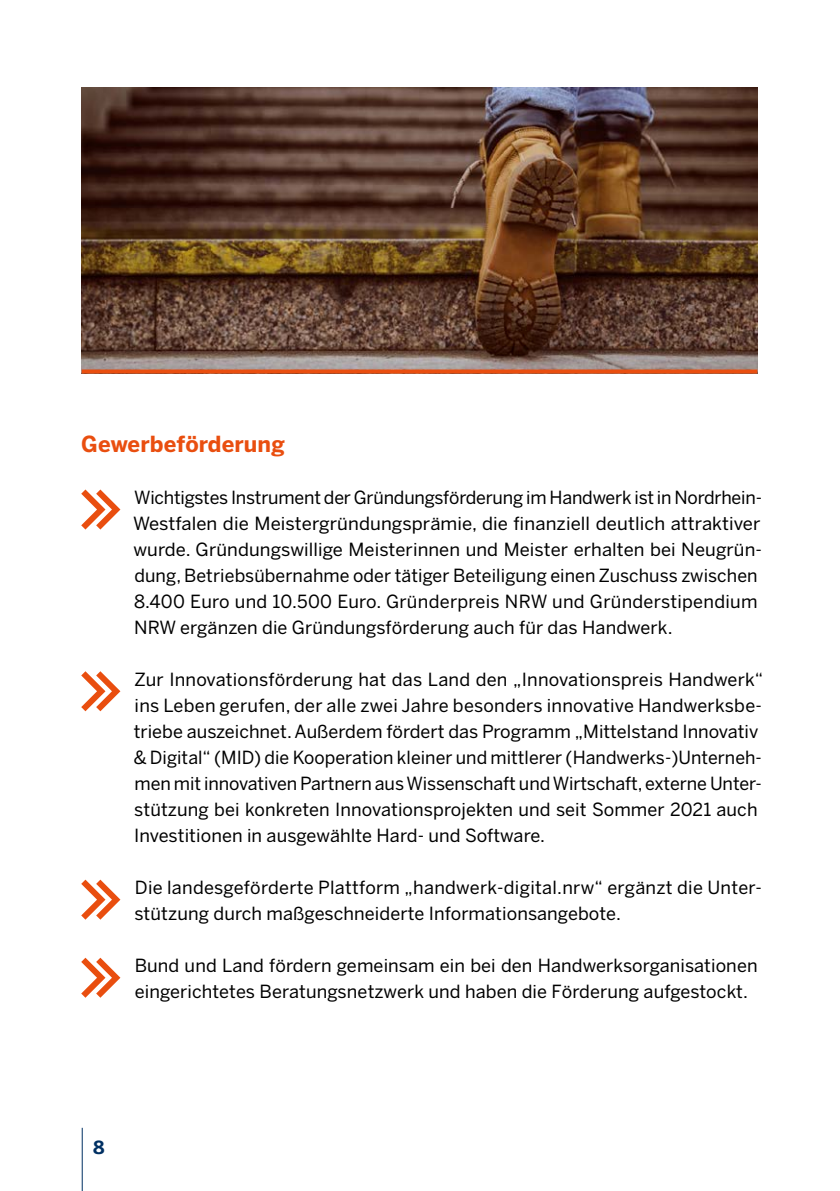
<style>
.page{position:relative;width:840px;height:1191px;background:#fff}
.page>*{position:absolute;margin:0;border:0;box-sizing:border-box;transform-origin:0 0}
.t1{font:700 22px "Benton Sans";letter-spacing:.005em;color:#e94e0f}
.t2{font:18px/26px "Benton Sans";letter-spacing:.005em;color:#000}
.t3{font:700 18px "Benton Sans";color:#003063}
</style>
<div class="page">
<hr style="left:82px;top:1127px;width:1px;height:64px;background:#003063">
<svg style="left:81px;top:489px;width:39px;height:40px"></svg>
<svg style="left:81px;top:671px;width:39px;height:40px"></svg>
<svg style="left:81px;top:879px;width:39px;height:40px"></svg>
<svg style="left:81px;top:957px;width:39px;height:40px"></svg>
<img style="left:82px;top:87px;width:674px;height:282px">
<svg style="left:82px;top:369px;width:674px;height:4px;background:#df561f"></svg>
<p class="t1" style="left:81px;top:430px;width:205px">Gewerbeförderung</p>
<p class="t2" style="left:133px;top:484px;width:630px">Wichtigstes Instrument der Gründungsförderung im Handwerk ist in Nordrhein-Westfalen die Meistergründungsprämie, die finanziell deutlich attraktiver wurde. Gründungswillige Meisterinnen und Meister erhalten bei Neugrün&shy;dung, Betriebsübernahme oder tätiger Beteiligung einen Zuschuss zwischen 8.400 Euro und 10.500 Euro. Gründerpreis NRW und Gründerstipendium NRW ergänzen die Gründungsförderung auch für das Handwerk.</p>
<p class="t2" style="left:134px;top:666px;width:630px">Zur Innovationsförderung hat das Land den „Innovationspreis Handwerk“ ins Leben gerufen, der alle zwei Jahre besonders innovative Handwerksbe&shy;triebe auszeichnet. Außerdem fördert das Programm „Mittelstand Innovativ &amp; Digital“ (MID) die Kooperation kleiner und mittlerer (Handwerks-)Unterneh&shy;men mit innovativen Partnern aus Wissenschaft und Wirtschaft, externe Unter&shy;stützung bei konkreten Innovationsprojekten und seit Sommer 2021 auch Investitionen in ausgewählte Hard- und Software.</p>
<p class="t2" style="left:134px;top:874px;width:628px">Die landesgeförderte Plattform „handwerk-digital.nrw“ ergänzt die Unter&shy;stützung durch maßgeschneiderte Informationsangebote.</p>
<p class="t2" style="left:135px;top:952px;width:624px">Bund und Land fördern gemeinsam ein bei den Handwerksorganisationen eingerichtetes Beratungsnetzwerk und haben die Förderung aufgestockt.</p>
<p class="t3" style="left:93px;top:1136px;width:13px">8</p>
</div>
